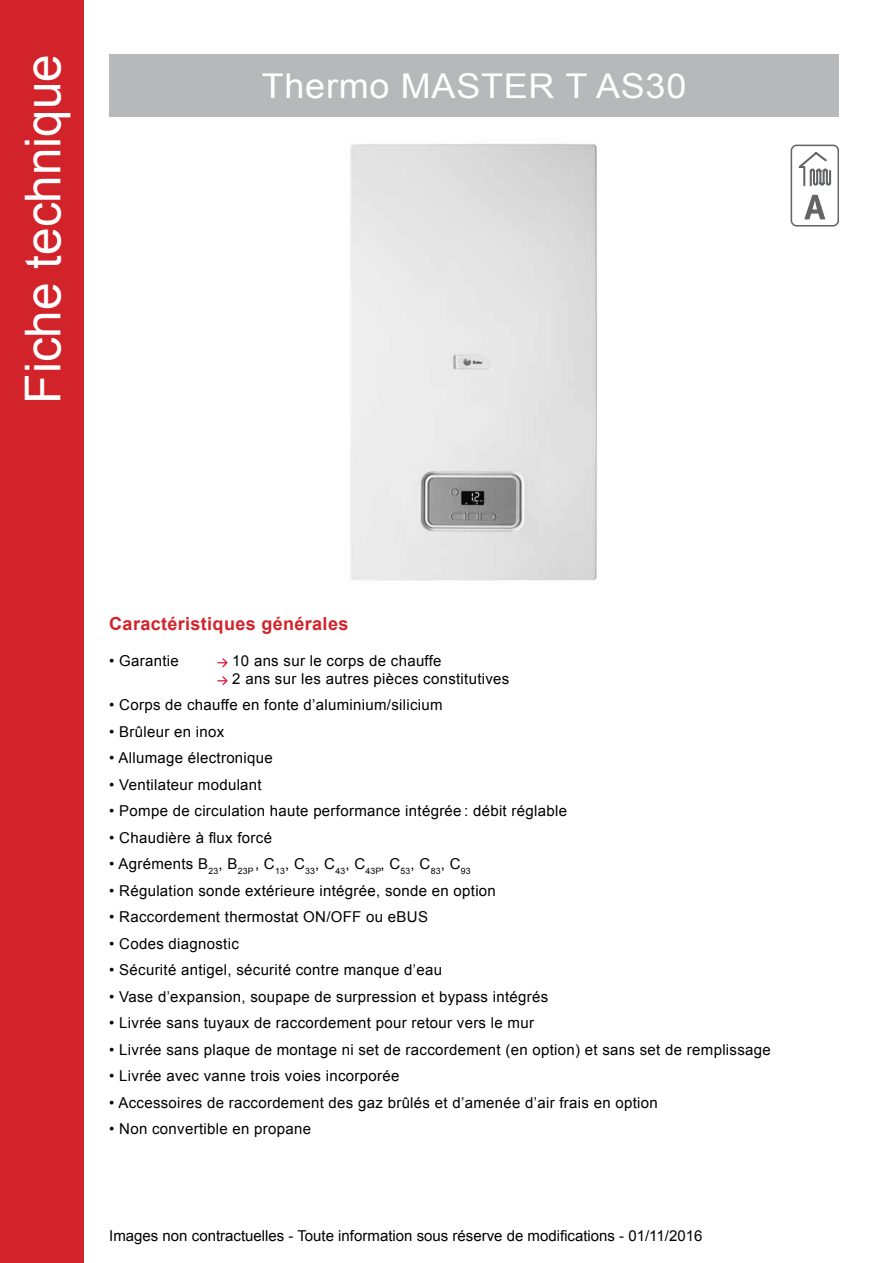
<style>
.page{position:relative;width:893px;height:1263px;background:#fff}
.page>*{position:absolute;margin:0;border:0;box-sizing:border-box;transform-origin:0 0}
.t1{font:49.5px "Arial";color:#fff}
.t2{font:34.2px "Arial";letter-spacing:.02em;color:#fff;scale:1.05 1}
.t3{font:700 18px "Arial";letter-spacing:.02em;color:#d2232a}
.t4{font:15px/18px "Arial";letter-spacing:.02em;color:#000}
.t5{font:15px "Arial";color:#000}
</style>
<div class="page">
<div style="left:109px;top:54px;width:730px;height:63px;background:#b6b8ba"></div>
<svg style="left:217px;top:658px;width:10px;height:9px"></svg>
<svg style="left:217px;top:676px;width:10px;height:9px"></svg>
<img style="left:350px;top:144px;width:247px;height:437px">
<svg style="left:791px;top:145px;width:48px;height:82px"></svg>
<div style="left:0;top:0;width:84px;height:1263px;background:#d2232a"></div>
<h1 class="t1" style="left:11px;top:403px;width:351px;rotate:-90deg">Fiche technique</h1>
<h2 class="t2" style="left:262px;top:63px;width:406px">Thermo MASTER T AS30</h2>
<p class="t3" style="left:109px;top:611px;width:241px">Caractéristiques générales</p>
<p class="t4" style="left:109px;top:652px;width:71px">• Garantie</p>
<p class="t4" style="left:232px;top:652px;width:279px">10 ans sur le corps de chauffe<br>2 ans sur les autres pièces constitutives</p>
<p class="t4" style="left:109px;top:696px;width:335px">• Corps de chauffe en fonte d’aluminium/silicium</p>
<p class="t4" style="left:109px;top:723px;width:117px">• Brûleur en inox</p>
<p class="t4" style="left:109px;top:749px;width:165px">• Allumage électronique</p>
<p class="t4" style="left:109px;top:776px;width:154px">• Ventilateur modulant</p>
<p class="t4" style="left:109px;top:802px;width:459px">• Pompe de circulation haute performance intégrée : débit réglable</p>
<p class="t4" style="left:109px;top:829px;width:164px">• Chaudière à flux forcé</p>
<p class="t4" style="left:109px;top:855px;width:363px">• Agréments B<sub>23</sub>, B<sub>23P</sub>, C<sub>13</sub>, C<sub>33</sub>, C<sub>43</sub>, C<sub>43P</sub>, C<sub>53</sub>, C<sub>83</sub>, C<sub>93</sub></p>
<p class="t4" style="left:109px;top:882px;width:388px">• Régulation sonde extérieure intégrée, sonde en option</p>
<p class="t4" style="left:109px;top:908px;width:320px">• Raccordement thermostat ON/OFF ou eBUS</p>
<p class="t4" style="left:109px;top:935px;width:131px">• Codes diagnostic</p>
<p class="t4" style="left:109px;top:961px;width:334px">• Sécurité antigel, sécurité contre manque d’eau</p>
<p class="t4" style="left:109px;top:988px;width:441px">• Vase d’expansion, soupape de surpression et bypass intégrés</p>
<p class="t4" style="left:109px;top:1014px;width:426px">• Livrée sans tuyaux de raccordement pour retour vers le mur</p>
<p class="t4" style="left:109px;top:1041px;width:663px">• Livrée sans plaque de montage ni set de raccordement (en option) et sans set de remplissage</p>
<p class="t4" style="left:109px;top:1067px;width:292px">• Livrée avec vanne trois voies incorporée</p>
<p class="t4" style="left:109px;top:1094px;width:550px">• Accessoires de raccordement des gaz brûlés et d’amenée d’air frais en option</p>
<p class="t4" style="left:109px;top:1120px;width:203px">• Non convertible en propane</p>
<p class="t5" style="left:109px;top:1226px;width:595px">Images non contractuelles - Toute information sous réserve de modifications - 01/11/2016</p>
</div>
